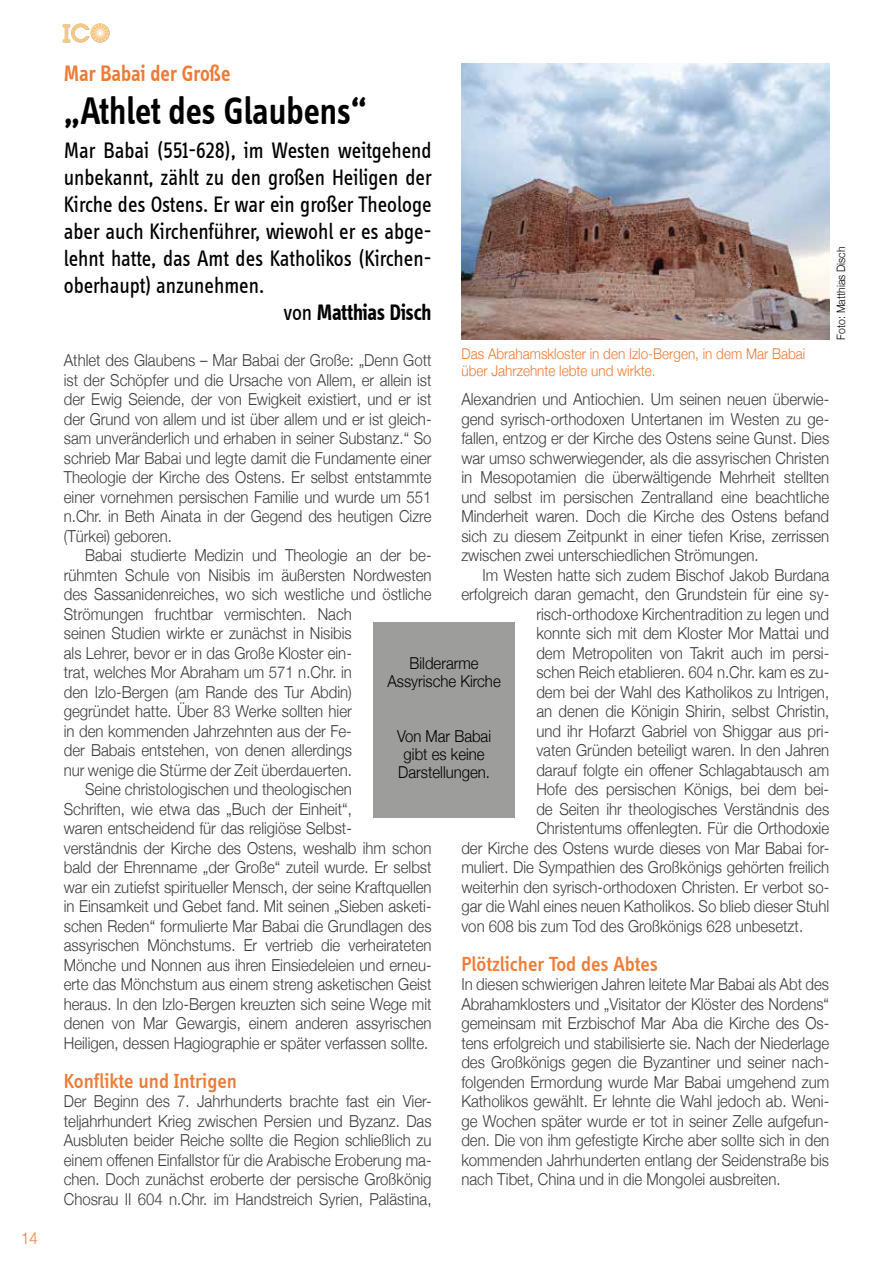
<style>
.page{position:relative;width:893px;height:1263px;background:#fff}
.page>*{position:absolute;margin:0;border:0;box-sizing:border-box;transform-origin:0 0}
.t1{font:600 39.6px "Info Disp";color:#000;scale:.91 1}
.t2{font:23.1px "Info Disp";color:#000;scale:.91 1}
.t3{font:600 23.1px "Info Disp";letter-spacing:-.005em;color:#ef7a33;scale:.91 1}
.t4{font:700 23.1px "Info Disp";letter-spacing:-.015em;color:#000;scale:.91 1}
.t5{font:500 21px "Info Disp";color:#ef7a33}
.t6{font:300 16.5px/19.5px "Helvetica Neue";color:#3c3c3b;text-align:justify;scale:.91 1}
.t7{font:300 16.5px "Helvetica Neue";color:#ef7a33;scale:.91 1}
.t8{font:300 16.35px/17.9px "Helvetica Neue";color:#000;text-align:center;scale:.91 1}
.t9{font:300 14.85px/16.2px "Helvetica Neue";color:#ef7a33;scale:.91 1}
.t10{font:300 11.55px "Helvetica Neue";color:#000;scale:.91 1}
.s1{font-weight:400}
</style>
<div class="page">
<svg style="left:63px;top:23px;width:47px;height:20px"></svg>
<div style="left:373px;top:622px;width:142px;height:196px;background:#9d9d9c"></div>
<img style="left:461px;top:64px;width:368px;height:276px">
<p class="t7" style="left:21px;top:1225px;width:20px">14</p>
<h2 class="t3" style="left:64px;top:60px;width:185px">Mar Babai der Große</h2>
<h1 class="t1" style="left:64px;top:88px;width:335px">„Athlet des Glaubens“</h1>
<h2 class="t2" style="left:64px;top:137px;width:406px">Mar Babai (551-628), im Westen weitgehend</h2>
<h2 class="t2" style="left:64px;top:164px;width:406px">unbekannt, zählt zu den großen Heiligen der</h2>
<h2 class="t2" style="left:64px;top:191px;width:406px">Kirche des Ostens. Er war ein großer Theologe</h2>
<h2 class="t2" style="left:64px;top:218px;width:406px">aber auch Kirchenführer, wiewohl er es abge-</h2>
<h2 class="t2" style="left:64px;top:245px;width:406px">lehnt hatte, das Amt des Katholikos (Kirchen-</h2>
<h2 class="t2" style="left:64px;top:272px;width:222px">oberhaupt) anzunehmen.</h2>
<h2 class="t4" style="left:284px;top:299px;width:164px"><span class="s1">von</span> Matthias Disch</h2>
<p class="t10" style="left:832px;top:340px;width:103px;rotate:-90deg">Foto: Matthias Disch</p>
<p class="t9" style="left:461px;top:345px;width:379px">Das Abrahamskloster in den Izlo-Bergen, in dem Mar Babai über Jahrzehnte lebte und wirkte.</p>
<p class="t6" style="left:64px;top:349px;width:406px">Athlet des Glaubens – Mar Babai der Große: „Denn Gott ist der Schöpfer und die Ursache von Allem, er allein ist der Ewig Seiende, der von Ewigkeit existiert, und er ist der Grund von allem und ist über allem und er ist gleich&shy;sam unveränderlich und erhaben in seiner Substanz.“ So schrieb Mar Babai und legte damit die Fundamente einer Theologie der Kirche des Ostens. Er selbst entstammte einer vornehmen persischen Familie und wurde um 551 n.Chr. in Beth Ainata in der Gegend des heutigen Cizre (Türkei) geboren.</p>
<p class="t6" style="left:85px;top:544px;width:382px">Babai studierte Medizin und Theologie an der be-</p>
<p class="t6" style="left:64px;top:564px;width:406px">rühmten Schule von Nisibis im äußersten Nordwesten</p>
<p class="t6" style="left:64px;top:583px;width:406px">des Sassanidenreiches, wo sich westliche und östliche</p>
<p class="t6" style="left:64px;top:603px;width:318px">Strömungen fruchtbar vermischten. Nach</p>
<p class="t6" style="left:64px;top:622px;width:318px">seinen Studien wirkte er zunächst in Nisibis</p>
<p class="t6" style="left:64px;top:642px;width:318px">als Lehrer, bevor er in das Große Kloster ein-</p>
<p class="t6" style="left:64px;top:661px;width:318px">trat, welches Mor Abraham um 571 n.Chr. in</p>
<p class="t6" style="left:64px;top:681px;width:318px">den Izlo-Bergen (am Rande des Tur Abdin)</p>
<p class="t6" style="left:64px;top:700px;width:318px">gegründet hatte. Über 83 Werke sollten hier</p>
<p class="t6" style="left:64px;top:720px;width:318px">in den kommenden Jahrzehnten aus der Fe-</p>
<p class="t6" style="left:64px;top:739px;width:318px">der Babais entstehen, von denen allerdings</p>
<p class="t6" style="left:64px;top:759px;width:318px">nur wenige die Stürme der Zeit überdauerten.</p>
<p class="t6" style="left:85px;top:778px;width:295px">Seine christologischen und theologischen</p>
<p class="t6" style="left:64px;top:798px;width:318px">Schriften, wie etwa das „Buch der Einheit“,</p>
<p class="t6" style="left:64px;top:817px;width:318px">waren entscheidend für das religiöse Selbst-</p>
<p class="t6" style="left:64px;top:837px;width:406px">verständnis der Kirche des Ostens, weshalb ihm schon</p>
<p class="t6" style="left:64px;top:856px;width:406px">bald der Ehrenname „der Große“ zuteil wurde. Er selbst</p>
<p class="t6" style="left:64px;top:876px;width:406px">war ein zutiefst spiritueller Mensch, der seine Kraftquellen</p>
<p class="t6" style="left:64px;top:895px;width:406px">in Einsamkeit und Gebet fand. Mit seinen „Sieben asketi-</p>
<p class="t6" style="left:64px;top:915px;width:406px">schen Reden“ formulierte Mar Babai die Grundlagen des</p>
<p class="t6" style="left:64px;top:934px;width:406px">assyrischen Mönchstums. Er vertrieb die verheirateten</p>
<p class="t6" style="left:64px;top:954px;width:406px">Mönche und Nonnen aus ihren Einsiedeleien und erneu-</p>
<p class="t6" style="left:64px;top:973px;width:406px">erte das Mönchstum aus einem streng asketischen Geist</p>
<p class="t6" style="left:64px;top:993px;width:406px">heraus. In den Izlo-Bergen kreuzten sich seine Wege mit</p>
<p class="t6" style="left:64px;top:1012px;width:406px">denen von Mar Gewargis, einem anderen assyrischen</p>
<p class="t6" style="left:64px;top:1032px;width:402px">Heiligen, dessen Hagiographie er später verfassen sollte.</p>
<p class="t5" style="left:64px;top:1069px;width:175px">Konflikte und Intrigen</p>
<p class="t6" style="left:64px;top:1090px;width:406px">Der Beginn des 7. Jahrhunderts brachte fast ein Vier&shy;teljahrhundert Krieg zwischen Persien und Byzanz. Das Ausbluten beider Reiche sollte die Region schließlich zu einem offenen Einfallstor für die Arabische Eroberung ma&shy;chen. Doch zunächst eroberte der persische Großkönig Chosrau II 604 n.Chr. im Handstreich Syrien, Palästina,</p>
<p class="t6" style="left:461px;top:388px;width:406px">Alexandrien und Antiochien. Um seinen neuen überwie&shy;gend syrisch-orthodoxen Untertanen im Westen zu ge&shy;fallen, entzog er der Kirche des Ostens seine Gunst. Dies war umso schwerwiegender, als die assyrischen Christen in Mesopotamien die überwältigende Mehrheit stellten und selbst im persischen Zentralland eine beachtliche Minderheit waren. Doch die Kirche des Ostens befand sich zu diesem Zeitpunkt in einer tiefen Krise, zerrissen zwischen zwei unterschiedlichen Strömungen.</p>
<p class="t6" style="left:483px;top:564px;width:382px">Im Westen hatte sich zudem Bischof Jakob Burdana</p>
<p class="t6" style="left:461px;top:583px;width:406px">erfolgreich daran gemacht, den Grundstein für eine sy-</p>
<p class="t6" style="left:536px;top:603px;width:323px">risch-orthodoxe Kirchentradition zu legen und</p>
<p class="t6" style="left:536px;top:622px;width:323px">konnte sich mit dem Kloster Mor Mattai und</p>
<p class="t6" style="left:536px;top:642px;width:323px">dem Metropoliten von Takrit auch im persi-</p>
<p class="t6" style="left:536px;top:661px;width:323px">schen Reich etablieren. 604 n.Chr. kam es zu-</p>
<p class="t6" style="left:536px;top:681px;width:323px">dem bei der Wahl des Katholikos zu Intrigen,</p>
<p class="t6" style="left:536px;top:700px;width:323px">an denen die Königin Shirin, selbst Christin,</p>
<p class="t6" style="left:536px;top:720px;width:323px">und ihr Hofarzt Gabriel von Shiggar aus pri-</p>
<p class="t6" style="left:536px;top:739px;width:323px">vaten Gründen beteiligt waren. In den Jahren</p>
<p class="t6" style="left:536px;top:759px;width:323px">darauf folgte ein offener Schlagabtausch am</p>
<p class="t6" style="left:536px;top:778px;width:323px">Hofe des persischen Königs, bei dem bei-</p>
<p class="t6" style="left:536px;top:798px;width:323px">de Seiten ihr theologisches Verständnis des</p>
<p class="t6" style="left:536px;top:817px;width:323px">Christentums offenlegten. Für die Orthodoxie</p>
<p class="t6" style="left:461px;top:837px;width:406px">der Kirche des Ostens wurde dieses von Mar Babai for-</p>
<p class="t6" style="left:461px;top:856px;width:406px">muliert. Die Sympathien des Großkönigs gehörten freilich</p>
<p class="t6" style="left:461px;top:876px;width:406px">weiterhin den syrisch-orthodoxen Christen. Er verbot so-</p>
<p class="t6" style="left:461px;top:895px;width:406px">gar die Wahl eines neuen Katholikos. So blieb dieser Stuhl</p>
<p class="t6" style="left:461px;top:915px;width:377px">von 608 bis zum Tod des Großkönigs 628 unbesetzt.</p>
<p class="t5" style="left:461px;top:952px;width:198px">Plötzlicher Tod des Abtes</p>
<p class="t6" style="left:461px;top:973px;width:406px">In diesen schwierigen Jahren leitete Mar Babai als Abt des Abrahamklosters und „Visitator der Klöster des Nordens“ gemeinsam mit Erzbischof Mar Aba die Kirche des Os&shy;tens erfolgreich und stabilisierte sie. Nach der Niederlage des Großkönigs gegen die Byzantiner und seiner nach&shy;folgenden Ermordung wurde Mar Babai umgehend zum Katholikos gewählt. Er lehnte die Wahl jedoch ab. Weni&shy;ge Wochen später wurde er tot in seiner Zelle aufgefun&shy;den. Die von ihm gefestigte Kirche aber sollte sich in den kommenden Jahrhunderten entlang der Seidenstraße bis nach Tibet, China und in die Mongolei ausbreiten.</p>
<p class="t8" style="left:387px;top:653px;width:126px">Bilderarme<br>Assyrische Kirche</p>
<p class="t8" style="left:397px;top:726px;width:105px">Von Mar Babai gibt es keine<br>Darstellungen.</p>
</div>
